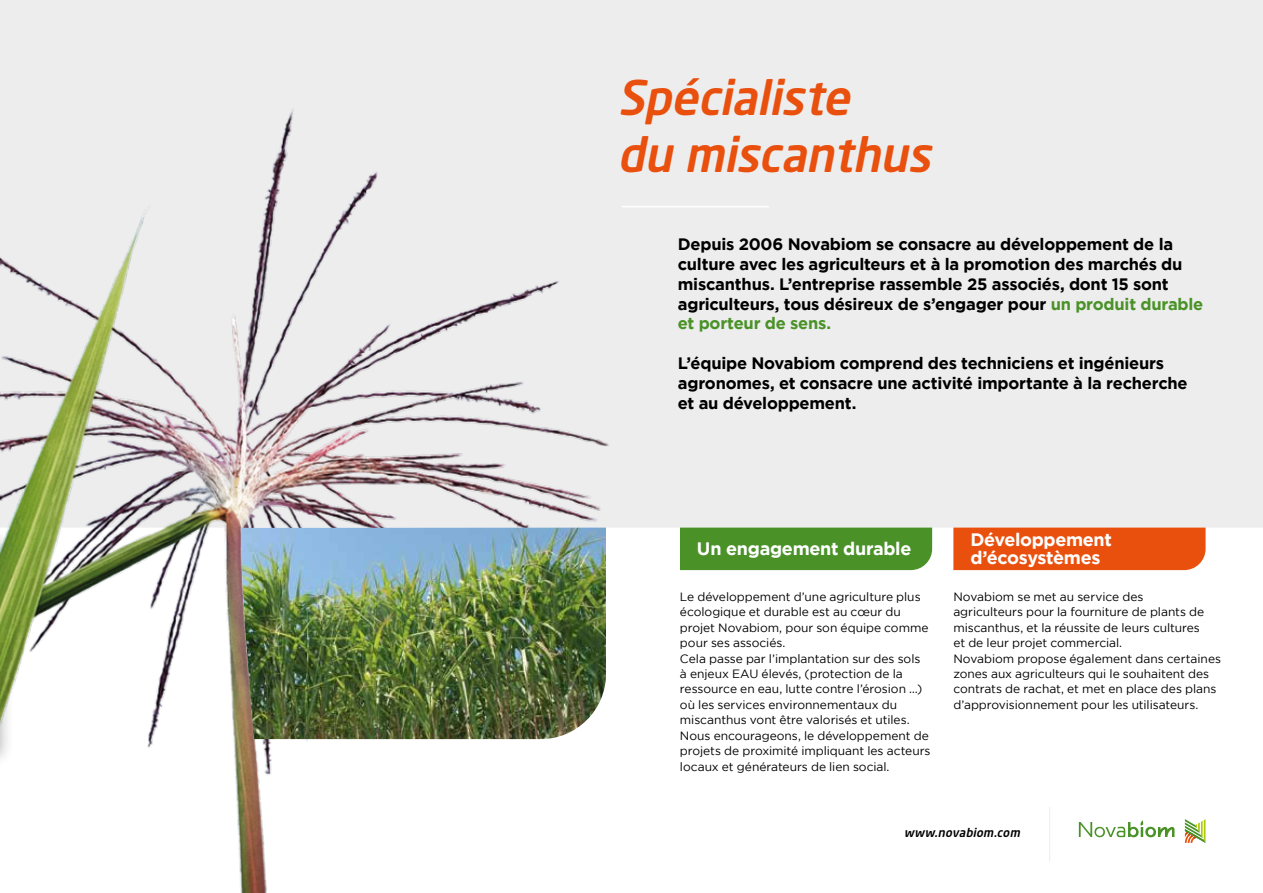
<style>
.page{position:relative;width:1263px;height:893px;background:#fff}
.page>*{position:absolute;margin:0;border:0;box-sizing:border-box;transform-origin:0 0}
.t1{font:italic 500 47.25px/56.7px "Neo Sans Std";color:#e9500e}
.t2{font:700 18px/18px "Gotham";letter-spacing:-.02em;color:#fff}
.t3{font:700 16.5px/19.8px "Gotham";letter-spacing:-.015em;color:#000}
.t4{font:12px/15.5px "Gotham";letter-spacing:-.005em;color:#000}
.t5{font:italic 500 12px "Neo Sans Std";color:#000}
.s1{color:#4a9228}
</style>
<div class="page">
<div style="left:0;top:0;width:1263px;height:528px;background:#ededed"></div>
<hr style="left:622px;top:206px;width:147px;height:1px;background:#fff">
<div style="left:680px;top:528px;width:252px;height:42px;background:#4a9228"></div>
<div style="left:953px;top:528px;width:252px;height:42px;background:#e9500e"></div>
<hr style="left:1049px;top:807px;width:1px;height:55px;background:#ededed">
<svg style="left:1185px;top:819px;width:20px;height:24px"></svg>
<svg style="left:1079px;top:820px;width:95px;height:17px"></svg>
<img style="left:0;top:41px;width:664px;height:852px">
<img style="left:241px;top:528px;width:365px;height:211px">
<h1 class="t1" style="left:617px;top:68px;width:326px">Spécialiste<br>du miscanthus</h1>
<p class="t3" style="left:678px;top:234px;width:527px">Depuis 2006 Novabiom se consacre au développement de la culture avec les agriculteurs et à la promotion des marchés du miscanthus. L’entreprise rassemble 25 associés, dont 15 sont agriculteurs, tous désireux de s’engager pour <span class="s1">un produit durable et porteur de sens.</span></p>
<h3 class="t3" style="left:678px;top:353px;width:511px">L’équipe Novabiom comprend des techniciens et ingénieurs agronomes, et consacre une activité importante à la recherche et au développement.</h3>
<h2 class="t2" style="left:697px;top:539px;width:216px">Un engagement durable</h2>
<h2 class="t2" style="left:970px;top:530px;width:143px">Développement d’écosystèmes</h2>
<p class="t4" style="left:680px;top:588px;width:252px">Le développement d’une agriculture plus écologique et durable est au cœur du projet Novabiom, pour son équipe comme pour ses associés.<br>Cela passe par l’implantation sur des sols<br>à enjeux EAU élevés, (protection de la ressource en eau, lutte contre l’érosion …) où les services environnementaux du miscanthus vont être valorisés et utiles.<br>Nous encourageons, le développement de projets de proximité impliquant les acteurs locaux et générateurs de lien social.</p>
<p class="t4" style="left:953px;top:589px;width:269px">Novabiom se met au service des<br>agriculteurs pour la fourniture de plants de miscanthus, et la réussite de leurs cultures<br>et de leur projet commercial.<br>Novabiom propose également dans certaines zones aux agriculteurs qui le souhaitent des contrats de rachat, et met en place des plans d’approvisionnement pour les utilisateurs.</p>
<p class="t5" style="left:904px;top:825px;width:120px">www.novabiom.com</p>
</div>
